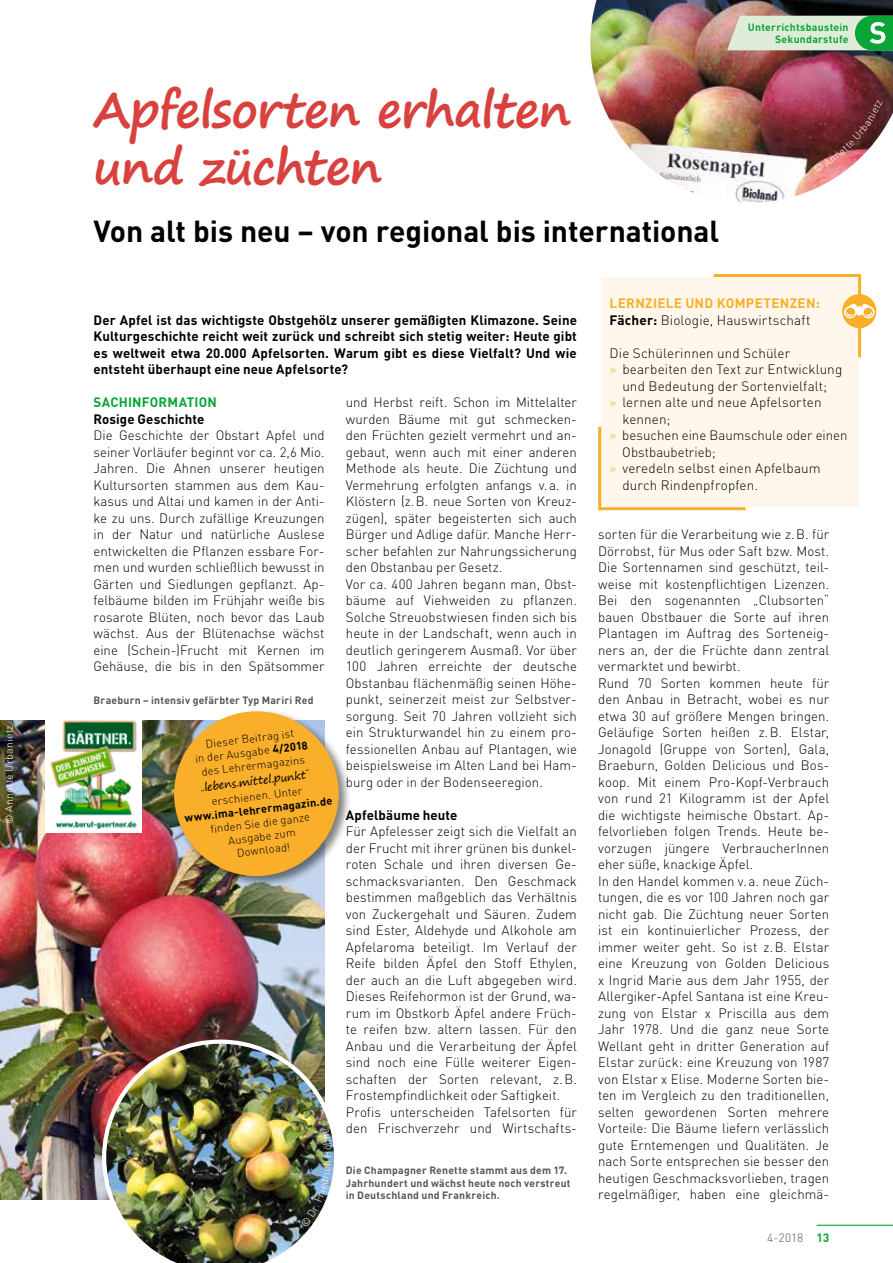
<style>
.page{position:relative;width:893px;height:1263px;background:#fff}
.page>*{position:absolute;margin:0;border:0;box-sizing:border-box;transform-origin:0 0}
.t1{font:700 48px/57.6px "Segoe Print";letter-spacing:-.02em;color:#d8413e}
.t2{font:700 30px "DINOT";letter-spacing:-.005em;color:#000}
.t3{font:300 13.5px/16.5px "DINOT";letter-spacing:.005em;color:#000}
.t4{font:700 13.5px/16.5px "DINOT";letter-spacing:.01em;color:#000;text-align:justify}
.t5{font:700 13.5px/16.5px "DINOT";letter-spacing:.02em;color:#f9af2a}
.t6{font:700 13.5px "DINOT";letter-spacing:.015em;color:#0aa537}
.t7{font:300 12px "DINOT";color:#565656}
.t8{font:300 11.1px/13.6px "DINOT";color:#000;text-align:center}
.t9{font:700 11.1px "DINOT";color:#000}
.t10{font:11.1px "Segoe Print";color:#000}
.t11{font:700 10.5px/12.6px "DINOT";letter-spacing:.025em;color:#565656}
.t12{font:700 10.5px/12.6px "DINOT";letter-spacing:.025em;color:#0aa537;text-align:right}
.t13{font:300 10.5px "DINOT";letter-spacing:.02em;color:#fff}
.s1{font-weight:700}
.s2{font-family:"DINOT";font-weight:300}
.s3{color:#000}
.s4{font-weight:300;color:#000}
.s5{color:#f9af2a}
.s6{font-weight:700;color:#0aa537}
</style>
<div class="page">
<div style="left:601px;top:278px;width:257px;height:229px;background:#fff7ec"></div>
<svg style="left:598px;top:426px;width:148px;height:85px"></svg>
<svg style="left:711px;top:274px;width:165px;height:86px"></svg>
<img style="left:0;top:721px;width:325px;height:478px">
<img style="left:102px;top:1039px;width:232px;height:224px">
<img style="left:590px;top:0;width:303px;height:203px">
<img style="left:45px;top:720px;width:97px;height:111px">
<div style="left:171px;top:709px;width:180px;height:179px;background:#000;opacity:.5"></div>
<div style="left:174px;top:711px;width:165px;height:165px;background:#f9af2a;border-radius:50%"></div>
<hr style="left:817px;top:1225px;width:76px;height:1px;background:#0aa537">
<svg style="left:727px;top:16px;width:166px;height:34px;background:#b9ddba"></svg>
<svg style="left:813px;top:100px;width:70px;height:72px;background:#915156"></svg>
<img style="left:301px;top:1161px;width:30px;height:66px">
<svg style="left:323px;top:1128px;width:8px;height:22px"></svg>
<p class="t13" style="left:3px;top:824px;width:101px;rotate:-90deg">© Annette Urbanietz</p>
<h1 class="t1" style="left:94px;top:79px;width:479px">Apfelsorten erhalten und züchten</h1>
<h2 class="t2" style="left:94px;top:212px;width:627px">Von alt bis neu – von regional bis international</h2>
<p class="t12" style="left:748px;top:20px;width:102px">Unterrichtsbaustein<br>Sekundarstufe</p>
<p class="t4" style="left:94px;top:311px;width:485px">Der Apfel ist das wichtigste Obstgehölz unserer gemäßigten Klimazone. Seine Kulturgeschichte reicht weit zurück und schreibt sich stetig weiter: Heute gibt es weltweit etwa 20.000 Apfelsorten. Warum gibt es diese Vielfalt? Und wie entsteht überhaupt eine neue Apfelsorte?</p>
<p class="t6" style="left:94px;top:393px;width:125px">SACHINFORMATION</p>
<p class="t4" style="left:94px;top:410px;width:113px">Rosige Geschichte</p>
<p class="t3" style="left:94px;top:427px;width:233px;text-align:justify">Die Geschichte der Obstart Apfel und seiner Vorläufer beginnt vor ca. 2,6 Mio.<br>Jahren. Die Ahnen unserer heutigen Kultursorten stammen aus dem Kau&shy;kasus und Altai und kamen in der Anti&shy;ke zu uns. Durch zufällige Kreuzungen in der Natur und natürliche Auslese entwickelten die Pflanzen essbare For&shy;men und wurden schließlich bewusst in Gärten und Siedlungen gepflanzt. Ap&shy;felbäume bilden im Frühjahr weiße bis rosarote Blüten, noch bevor das Laub wächst. Aus der Blütenachse wächst eine (Schein-)Frucht mit Kernen im Gehäuse, die bis in den Spätsommer</p>
<p class="t3" style="left:346px;top:394px;width:233px">und Herbst reift. Schon im Mittelalter wurden Bäume mit gut schmecken&shy;den Früchten gezielt vermehrt und an&shy;gebaut, wenn auch mit einer anderen Methode als heute. Die Züchtung und Vermehrung erfolgten anfangs v.a. in Klöstern (z.B. neue Sorten von Kreuz&shy;zügen), später begeisterten sich auch Bürger und Adlige dafür. Manche Herr&shy;scher befahlen zur Nahrungssicherung den Obstanbau per Gesetz.<br>Vor ca. 400 Jahren begann man, Obst&shy;bäume auf Viehweiden zu pflanzen.<br>Solche Streuobstwiesen finden sich bis heute in der Landschaft, wenn auch in deutlich geringerem Ausmaß. Vor über 100 Jahren erreichte der deutsche Obstanbau flächenmäßig seinen Höhe&shy;punkt, seinerzeit meist zur Selbstver&shy;sorgung. Seit 70 Jahren vollzieht sich ein Strukturwandel hin zu einem pro&shy;fessionellen Anbau auf Plantagen, wie beispielsweise im Alten Land bei Ham&shy;burg oder in der Bodenseeregion.</p>
<p class="t4" style="left:346px;top:806px;width:113px">Apfelbäume heute</p>
<p class="t3" style="left:346px;top:823px;width:233px">Für Apfelesser zeigt sich die Vielfalt an der Frucht mit ihrer grünen bis dunkel&shy;roten Schale und ihren diversen Ge&shy;schmacksvarianten. Den Geschmack bestimmen maßgeblich das Verhältnis von Zuckergehalt und Säuren. Zudem sind Ester, Aldehyde und Alkohole am Apfelaroma beteiligt. Im Verlauf der Reife bilden Äpfel den Stoff Ethylen, der auch an die Luft abgegeben wird.<br>Dieses Reifehormon ist der Grund, wa&shy;rum im Obstkorb Äpfel andere Früch&shy;te reifen bzw. altern lassen. Für den Anbau und die Verarbeitung der Äpfel sind noch eine Fülle weiterer Eigen&shy;schaften der Sorten relevant, z.B.<br>Frostempfindlichkeit oder Saftigkeit.<br>Profis unterscheiden Tafelsorten für den Frischverzehr und Wirtschafts-</p>
<p class="t11" style="left:94px;top:694px;width:221px">Braeburn – intensiv gefärbter Typ Mariri Red</p>
<p class="t8" style="left:193px;top:738px;width:115px;rotate:-7deg">Dieser Beitrag ist<br>in der Ausgabe <span class="s1">4/2018 </span>des Lehrermagazins</p>
<p class="t10" style="left:199px;top:778px;width:112px;rotate:-7deg"><span class="s2">„</span>lebens.mittel.punkt<span class="s2">“</span></p>
<p class="t8" style="left:211px;top:794px;width:92px;rotate:-7deg">erschienen. Unter</p>
<p class="t9" style="left:184px;top:811px;width:150px;rotate:-7deg">www.ima-lehrermagazin.de</p>
<p class="t8" style="left:210px;top:822px;width:102px;rotate:-7deg">finden Sie die ganze<br>Ausgabe zum<br>Download!</p>
<p class="t13" style="left:321px;top:1158px;width:9px;rotate:-90deg">H</p>
<p class="t11" style="left:346px;top:1163px;width:226px">Die Champagner Renette stammt aus dem 17.<br>Jahrhundert und wächst heute noch verstreut in Deutschland und Frankreich.</p>
<p class="t5" style="left:610px;top:295px;width:212px">LERNZIELE UND KOMPETENZEN:<br><span class="s3">Fächer:</span> <span class="s4">Biologie, Hauswirtschaft</span></p>
<p class="t3" style="left:610px;top:344px;width:182px">Die Schülerinnen und Schüler</p>
<p class="t3" style="left:610px;top:361px;width:234px"><span class="s5">»</span> bearbeiten den Text zur Entwicklung</p>
<p class="t3" style="left:622px;top:377px;width:206px">und Bedeutung der Sortenvielfalt;</p>
<p class="t3" style="left:610px;top:394px;width:214px"><span class="s5">»</span> lernen alte und neue Apfelsorten</p>
<p class="t3" style="left:622px;top:410px;width:50px">kennen;</p>
<p class="t3" style="left:610px;top:427px;width:239px"><span class="s5">»</span> besuchen eine Baumschule oder einen</p>
<p class="t3" style="left:622px;top:443px;width:95px">Obstbaubetrieb;</p>
<p class="t3" style="left:610px;top:460px;width:213px"><span class="s5">»</span> veredeln selbst einen Apfelbaum</p>
<p class="t3" style="left:622px;top:476px;width:137px">durch Rindenpfropfen.</p>
<p class="t3" style="left:598px;top:526px;width:233px">sorten für die Verarbeitung wie z.B. für Dörrobst, für Mus oder Saft bzw. Most.<br>Die Sortennamen sind geschützt, teil&shy;weise mit kostenpflichtigen Lizenzen.<br>Bei den sogenannten „Clubsorten“ bauen Obstbauer die Sorte auf ihren Plantagen im Auftrag des Sorteneig&shy;ners an, der die Früchte dann zentral vermarktet und bewirbt.<br>Rund 70 Sorten kommen heute für den Anbau in Betracht, wobei es nur etwa 30 auf größere Mengen bringen.<br>Geläufige Sorten heißen z.B. Elstar, Jonagold (Gruppe von Sorten), Gala, Braeburn, Golden Delicious und Bos&shy;koop. Mit einem Pro-Kopf-Verbrauch von rund 21 Kilogramm ist der Apfel die wichtigste heimische Obstart. Ap&shy;felvorlieben folgen Trends. Heute be&shy;vorzugen jüngere VerbraucherInnen eher süße, knackige Äpfel.<br>In den Handel kommen v.a. neue Züch&shy;tungen, die es vor 100 Jahren noch gar nicht gab. Die Züchtung neuer Sorten ist ein kontinuierlicher Prozess, der immer weiter geht. So ist z.B. Elstar eine Kreuzung von Golden Delicious x Ingrid Marie aus dem Jahr 1955, der Allergiker-Apfel Santana ist eine Kreu&shy;zung von Elstar x Priscilla aus dem Jahr 1978. Und die ganz neue Sorte Wellant geht in dritter Generation auf Elstar zurück: eine Kreuzung von 1987 von Elstar x Elise. Moderne Sorten bie&shy;ten im Vergleich zu den traditionellen, selten gewordenen Sorten mehrere Vorteile: Die Bäume liefern verlässlich gute Erntemengen und Qualitäten. Je nach Sorte entsprechen sie besser den heutigen Geschmacksvorlieben, tragen regelmäßiger, haben eine gleichmä-</p>
<p class="t7" style="left:767px;top:1231px;width:64px">4-2018 <span class="s6">13</span></p>
</div>
